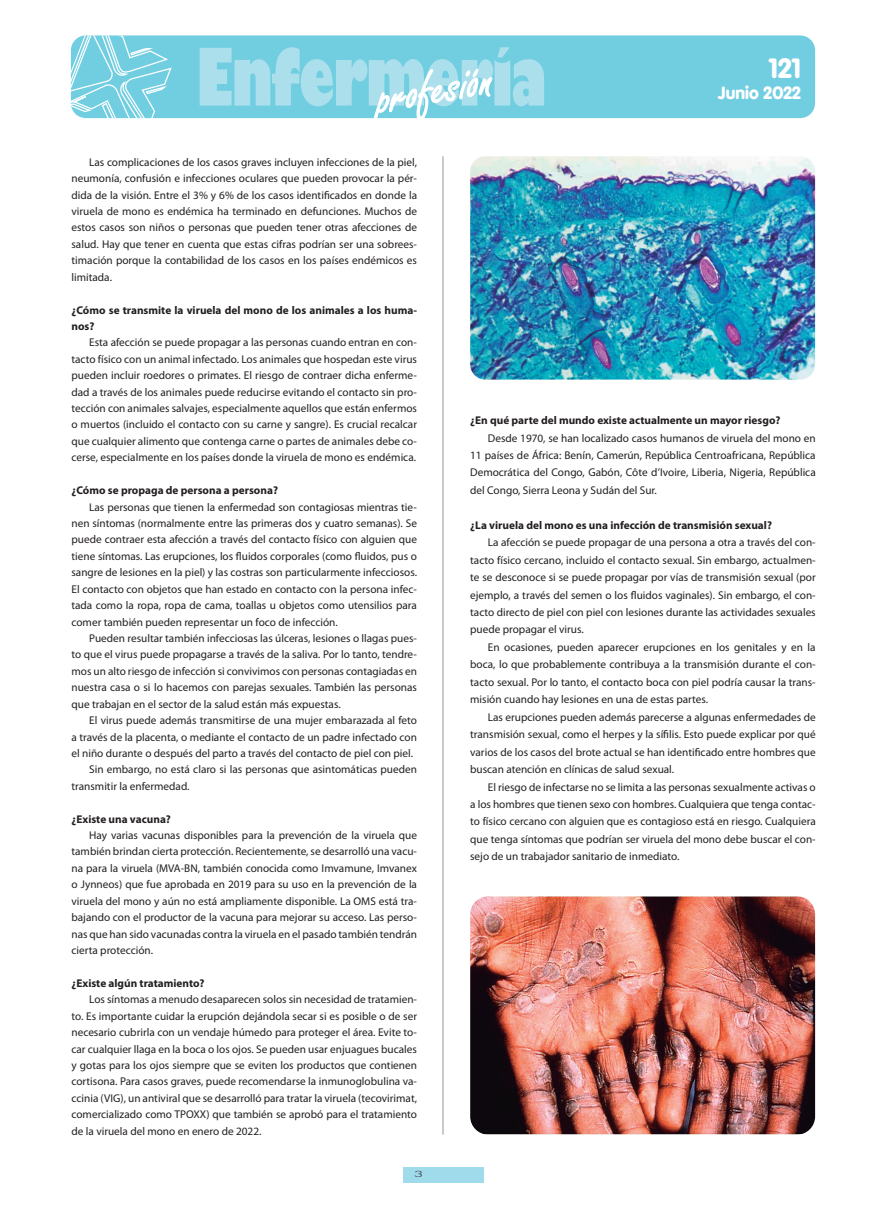
<style>
.page{position:relative;width:886px;height:1205px;background:#fff}
.page>*{position:absolute;margin:0;border:0;box-sizing:border-box;transform-origin:0 0}
.t1{font:900 27.5px "VAG Rounded";color:#fff}
.t2{font:900 17.5px "VAG Rounded";color:#fff}
.t3{font:11.25px/16.4px "Myriad Pro";color:#231f20;text-align:justify}
.t4{font:700 11.25px/16.4px "Myriad Pro";color:#231f20}
.t5{font:300 8.12px "Futura";color:#231f20;scale:2 1}
</style>
<div class="page">
<div style="left:71px;top:35px;width:744px;height:83px;background:#71cee1;border-radius:15px"></div>
<svg style="left:71px;top:35px;width:102px;height:83px"></svg>
<svg style="left:200px;top:47px;width:344px;height:72px"></svg>
<div style="left:403px;top:1167px;width:80px;height:15px;background:#9fdbea"></div>
<hr style="left:442px;top:156px;width:2px;height:978px;background:#a8a9ad">
<img style="left:470px;top:896px;width:345px;height:238px">
<img style="left:470px;top:156px;width:345px;height:223px">
<p class="t3" style="left:71px;top:154px;width:347px;text-indent:18px">Las complicaciones de los casos graves incluyen infecciones de la piel, neumonía, confusión e infecciones oculares que pueden provocar la pér&shy;dida de la visión. Entre el 3% y 6% de los casos identificados en donde la viruela de mono es endémica ha terminado en defunciones. Muchos de estos casos son niños o personas que pueden tener otras afecciones de salud. Hay que tener en cuenta que estas cifras podrían ser una sobrees&shy;timación porque la contabilidad de los casos en los países endémicos es limitada.</p>
<p class="t4" style="left:71px;top:302px;width:347px">¿Cómo se transmite la viruela del mono de los animales a los huma&shy;nos?</p>
<p class="t3" style="left:71px;top:335px;width:347px;text-indent:18px">Esta afección se puede propagar a las personas cuando entran en con&shy;tacto físico con un animal infectado. Los animales que hospedan este virus pueden incluir roedores o primates. El riesgo de contraer dicha enferme&shy;dad a través de los animales puede reducirse evitando el contacto sin pro&shy;tección con animales salvajes, especialmente aquellos que están enfermos o muertos (incluido el contacto con su carne y sangre). Es crucial recalcar que cualquier alimento que contenga carne o partes de animales debe co&shy;cerse, especialmente en los países donde la viruela de mono es endémica.</p>
<p class="t4" style="left:71px;top:482px;width:208px">¿Cómo se propaga de persona a persona?</p>
<p class="t3" style="left:71px;top:499px;width:347px;text-indent:18px">Las personas que tienen la enfermedad son contagiosas mientras tie&shy;nen síntomas (normalmente entre las primeras dos y cuatro semanas). Se puede contraer esta afección a través del contacto físico con alguien que tiene síntomas. Las erupciones, los fluidos corporales (como fluidos, pus o sangre de lesiones en la piel) y las costras son particularmente infecciosos.<br>El contacto con objetos que han estado en contacto con la persona infec&shy;tada como la ropa, ropa de cama, toallas u objetos como utensilios para comer también pueden representar un foco de infección.</p>
<p class="t3" style="left:71px;top:630px;width:347px;text-indent:18px">Pueden resultar también infecciosas las úlceras, lesiones o llagas pues&shy;to que el virus puede propagarse a través de la saliva. Por lo tanto, tendre&shy;mos un alto riesgo de infección si convivimos con personas contagiadas en nuestra casa o si lo hacemos con parejas sexuales. También las personas que trabajan en el sector de la salud están más expuestas.</p>
<p class="t3" style="left:71px;top:712px;width:347px;text-indent:18px">El virus puede además transmitirse de una mujer embarazada al feto a través de la placenta, o mediante el contacto de un padre infectado con el niño durante o después del parto a través del contacto de piel con piel.</p>
<p class="t3" style="left:71px;top:761px;width:347px;text-indent:18px">Sin embargo, no está claro si las personas que asintomáticas pueden transmitir la enfermedad.</p>
<p class="t4" style="left:71px;top:811px;width:101px">¿Existe una vacuna?</p>
<p class="t3" style="left:71px;top:827px;width:347px;text-indent:18px">Hay varias vacunas disponibles para la prevención de la viruela que también brindan cierta protección. Recientemente, se desarrolló una vacu&shy;na para la viruela (MVA-BN, también conocida como Imvamune, Imvanex o Jynneos) que fue aprobada en 2019 para su uso en la prevención de la viruela del mono y aún no está ampliamente disponible. La OMS está tra&shy;bajando con el productor de la vacuna para mejorar su acceso. Las perso&shy;nas que han sido vacunadas contra la viruela en el pasado también tendrán cierta protección.</p>
<p class="t4" style="left:71px;top:975px;width:135px">¿Existe algún tratamiento?</p>
<p class="t3" style="left:71px;top:991px;width:347px;text-indent:18px">Los síntomas a menudo desaparecen solos sin necesidad de tratamien&shy;to. Es importante cuidar la erupción dejándola secar si es posible o de ser necesario cubrirla con un vendaje húmedo para proteger el área. Evite to&shy;car cualquier llaga en la boca o los ojos. Se pueden usar enjuagues bucales y gotas para los ojos siempre que se eviten los productos que contienen cortisona. Para casos graves, puede recomendarse la inmunoglobulina va&shy;ccinia (VIG), un antiviral que se desarrolló para tratar la viruela (tecovirimat, comercializado como TPOXX) que también se aprobó para el tratamiento de la viruela del mono en enero de 2022.</p>
<p class="t5" style="left:414px;top:1169px;width:7px">3</p>
<p class="t1" style="left:769px;top:52px;width:34px">121</p>
<p class="t2" style="left:718px;top:82px;width:84px">Junio 2022</p>
<p class="t4" style="left:470px;top:412px;width:312px">¿En qué parte del mundo existe actualmente un mayor riesgo?</p>
<p class="t3" style="left:470px;top:429px;width:347px;line-height:17.5px;text-indent:18px">Desde 1970, se han localizado casos humanos de viruela del mono en 11 países de África: Benín, Camerún, República Centroafricana, República Democrática del Congo, Gabón, Côte d’Ivoire, Liberia, Nigeria, República del Congo, Sierra Leona y Sudán del Sur.</p>
<p class="t4" style="left:470px;top:517px;width:303px">¿La viruela del mono es una infección de transmisión sexual?</p>
<p class="t3" style="left:470px;top:534px;width:347px;line-height:17.5px;text-indent:18px">La afección se puede propagar de una persona a otra a través del con&shy;tacto físico cercano, incluido el contacto sexual. Sin embargo, actualmen&shy;te se desconoce si se puede propagar por vías de transmisión sexual (por ejemplo, a través del semen o los fluidos vaginales). Sin embargo, el con&shy;tacto directo de piel con piel con lesiones durante las actividades sexuales puede propagar el virus.</p>
<p class="t3" style="left:470px;top:638px;width:347px;line-height:17.5px;text-indent:18px">En ocasiones, pueden aparecer erupciones en los genitales y en la boca, lo que probablemente contribuya a la transmisión durante el con&shy;tacto sexual. Por lo tanto, el contacto boca con piel podría causar la trans&shy;misión cuando hay lesiones en una de estas partes.</p>
<p class="t3" style="left:470px;top:708px;width:347px;line-height:17.5px;text-indent:18px">Las erupciones pueden además parecerse a algunas enfermedades de transmisión sexual, como el herpes y la sífilis. Esto puede explicar por qué varios de los casos del brote actual se han identificado entre hombres que buscan atención en clínicas de salud sexual.</p>
<p class="t3" style="left:470px;top:778px;width:347px;line-height:17.5px;text-indent:18px">El riesgo de infectarse no se limita a las personas sexualmente activas o a los hombres que tienen sexo con hombres. Cualquiera que tenga contac&shy;to físico cercano con alguien que es contagioso está en riesgo. Cualquiera que tenga síntomas que podrían ser viruela del mono debe buscar el con&shy;sejo de un trabajador sanitario de inmediato.</p>
</div>
